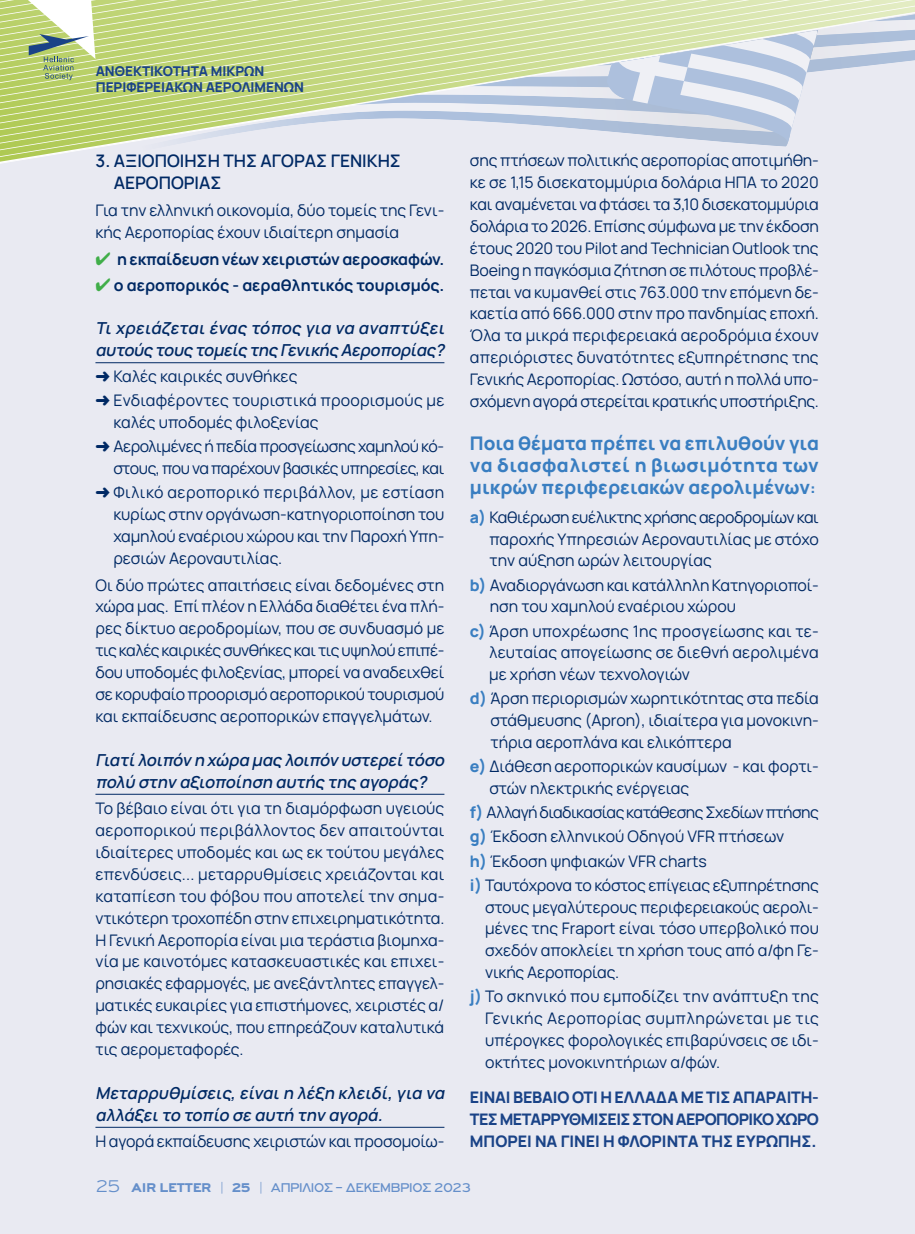
<style>
.page{position:relative;width:915px;height:1234px;background:#fff}
.page>*{position:absolute;margin:0;border:0;box-sizing:border-box;transform-origin:0 0}
.t1{font:800 18.75px/21.9px "Manrope";color:#397ec1;text-align:justify}
.t2{font:600 17.25px/21.9px "Manrope";color:#002964}
.t3{font:italic 600 16.5px/21.9px "Manrope";color:#002964}
.t4{font:15.9px/21.9px "Manrope";letter-spacing:-.01em;color:#002964;text-align:justify}
.t5{font:800 15.9px/21.9px "Manrope";letter-spacing:-.025em;color:#1a4387;text-align:justify}
.t6{font:700 15.9px "Manrope";letter-spacing:-.01em;color:#002964}
.t7{font:800 13.5px/16.2px "Manrope";color:#1a4387}
.t8{font:13.5px "PF Highway Gothic Ext";letter-spacing:-.01em;color:#658fca}
.s1{color:#40ae49}
.s2{font-size:15.9px}
.s3{font-weight:800;color:#397ec1}
.s4{font-weight:300;font-size:18px}
.s5{font-weight:900}
.s6{font-weight:100}
</style>
<div class="page">
<div style="left:0;top:186px;width:914px;height:1047px;background:#e9eaf2"></div>
<div style="left:0;top:180px;width:914px;height:6px;background:#e9eaf2"></div>
<div style="left:0;top:174px;width:914px;height:6px;background:#e9eaf2"></div>
<div style="left:0;top:168px;width:914px;height:6px;background:#e9eaf2"></div>
<div style="left:0;top:161px;width:914px;height:7px;background:#e9eaf2"></div>
<div style="left:0;top:155px;width:914px;height:6px;background:#e9eaf2"></div>
<svg style="left:0;top:0;width:914px;height:153px;background:#d0dcb9"></svg>
<hr style="left:95px;top:362px;width:349px;height:1px;background:#002964">
<hr style="left:95px;top:793px;width:349px;height:1px;background:#002964">
<hr style="left:95px;top:1126px;width:349px;height:1px;background:#002964">
<p class="t7" style="left:96px;top:61px;width:210px">ΑΝΘΕΚΤΙΚΟΤΗΤΑ ΜΙΚΡΩΝ<br>ΠΕΡΙΦΕΡΕΙΑΚΩΝ ΑΕΡΟΛΙΜΕΝΩΝ</p>
<p class="t2" style="left:114px;top:149px;width:289px;text-indent:-18px">3. ΑΞΙΟΠΟΊ ΗΣΗ ΤΗΣ ΑΓΟΡΆΣ ΓΕΝΙΚΉΣ<br>ΑΕΡΟΠΟΡΊΑΣ</p>
<p class="t4" style="left:95px;top:199px;width:350px">Για την ελληνική οικονομία, δύο τομείς της Γενι&shy;κής Αεροπορίας έχουν ιδιαίτερη σημασία</p>
<p class="t6" style="left:95px;top:245px;width:350px"><span class="s1">✔</span> η εκπαίδευση νέων χειριστών αεροσκαφών.</p>
<p class="t6" style="left:95px;top:271px;width:350px"><span class="s1">✔</span> ο αεροπορικός - αεραθλητικός τουρισμός.</p>
<p class="t3" style="left:95px;top:316px;width:355px">Τιχρειάζεταιένας τόπος για να αναπτύξει αυτούς τους τομείς της Γενικής Αεροπορίας?</p>
<p class="t4" style="left:95px;top:363px;width:350px;line-height:24px">➜ Καλές καιρικές συνθήκες<br>➜ Ενδιαφέροντες τουριστικά προορισμούς με</p>
<p class="t4" style="left:95px;top:409px;width:350px;line-height:24px;text-indent:18px">καλές υποδομές φιλοξενίας<br>➜ Αερολιμένες ή πεδία προσγείωσης χαμηλού κό-</p>
<p class="t4" style="left:95px;top:455px;width:350px;line-height:24px;text-align:right">στους, που να παρέχουν βασικές υπηρεσίες, και ➜ Φιλικό αεροπορικό περιβάλλον, με εστίαση</p>
<p class="t4" style="left:113px;top:502px;width:332px">κυρίως στην οργάνωση-κατηγοριοποίηση του χαμηλού εναέριου χώρου και την Παροχή Υπη&shy;ρεσιών Αεροναυτιλίας.</p>
<p class="t4" style="left:95px;top:572px;width:350px">Οι δύο πρώτες απαιτήσεις είναι δεδομένες στη χώρα μας. Επί πλέον η Ελλάδα διαθέτει ένα πλή&shy;ρες δίκτυο αεροδρομίων, που σε συνδυασμό με τις καλές καιρικές συνθήκες και τις υψηλού επιπέ&shy;δου υποδομές φιλοξενίας, μπορεί να αναδειχθεί σε κορυφαίο προορισμό αεροπορικού τουρισμού και εκπαίδευσης αεροπορικών επαγγελμάτων.</p>
<p class="t3" style="left:95px;top:747px;width:354px">Γιατίλοιπόν η χώρα μας λοιπόν υστερείτόσο πολύ στην αξιοποίηση αυτής της αγοράς?</p>
<p class="t4" style="left:95px;top:795px;width:350px">Το βέβαιο είναι ότι για τη διαμόρφωση υγειούς αεροπορικού περιβάλλοντος δεν απαιτούνται ιδιαίτερες υποδομές και ως εκ τούτου μεγάλες επενδύσεις... μεταρρυθμίσεις χρειάζονται και καταπίεση του φόβου που αποτελεί την σημα&shy;ντικότερη τροχοπέδη στην επιχειρηματικότητα.<br>Η Γενική Αεροπορία είναι μια τεράστια βιομηχα&shy;νία με καινοτόμες κατασκευαστικές και επιχει&shy;ρησιακές εφαρμογές, με ανεξάντλητες επαγγελ&shy;ματικές ευκαιρίες για επιστήμονες, χειριστές α/ φών και τεχνικούς, που επηρεάζουν καταλυτικά τις αερομεταφορές.</p>
<p class="t3" style="left:95px;top:1080px;width:354px">Μεταρρυθμίσεις,είναιη λέξη κλειδί,για να αλλάξειτο τοπίο σε αυτή την αγορά.</p>
<p class="t4" style="left:95px;top:1128px;width:350px">Η αγορά εκπαίδευσης χειριστών και προσομοίω-</p>
<p class="t4" style="left:470px;top:148px;width:350px">σης πτήσεων πολιτικής αεροπορίας αποτιμήθη&shy;κε σε 1,15 δισεκατομμύρια δολάρια ΗΠΑ το 2020 και αναμένεται να φτάσει τα 3,10 δισεκατομμύρια δολάρια το 2026. Επίσης σύμφωνα με την έκδοση έτους 2020 του Pilot and Technician Outlook της Boeing η παγκόσμια ζήτηση σε πιλότους προβλέ&shy;πεται να κυμανθεί στις 763.000 την επόμενη δε&shy;καετία από 666.000 στην προ πανδημίας εποχή.<br>Όλα τα μικρά περιφερειακά αεροδρόμια έχουν απεριόριστες δυνατότητες εξυπηρέτησης της Γενικής Αεροπορίας. Ωστόσο, αυτή η πολλά υπο&shy;σχόμενη αγορά στερείται κρατικής υποστήριξης.</p>
<p class="t1" style="left:470px;top:431px;width:350px">Ποια θέματα πρέπει να επιλυθούν για να διασφαλιστεί η βιωσιμότητα των μικρών περιφερειακών αερολιμένων<span class="s2">:</span></p>
<p class="t4" style="left:489px;top:505px;width:331px;text-indent:-19px"><span class="s3">a)</span> Καθιέρωση ευέλικτης χρήσης αεροδρομίων και παροχής Υπηρεσιών Αεροναυτιλίας με στόχο την αύξηση ωρών λειτουργίας</p>
<p class="t4" style="left:489px;top:572px;width:330px;text-indent:-20px"><span class="s3">b)</span> Αναδιοργάνωση και κατάλληλη Κατηγοριοποί&shy;ηση του χαμηλού εναέριου χώρου</p>
<p class="t4" style="left:489px;top:618px;width:331px;text-indent:-19px"><span class="s3">c)</span> Άρση υποχρέωσης 1ης προσγείωσης και τε&shy;λευταίας απογείωσης σε διεθνή αερολιμένα με χρήση νέων τεχνολογιών</p>
<p class="t4" style="left:490px;top:686px;width:330px;text-indent:-20px"><span class="s3">d)</span> Άρση περιορισμών χωρητικότητας στα πεδία στάθμευσης (Apron), ιδιαίτερα για μονοκινη&shy;τήρια αεροπλάνα και ελικόπτερα</p>
<p class="t4" style="left:489px;top:754px;width:331px;text-indent:-20px"><span class="s3">e)</span> Διάθεση αεροπορικών καυσίμων - και φορτι&shy;στών ηλεκτρικής ενέργειας</p>
<p class="t4" style="left:470px;top:799px;width:350px;line-height:24px;text-align:left"><span class="s3">f)</span> Αλλαγή διαδικασίας κατάθεσης Σχεδίων πτήσης <span class="s3">g)</span> Έκδοση ελληνικού Οδηγού VFR πτήσεων<br><span class="s3">h)</span> Έκδοση ψηφιακών VFR charts<br><span class="s3">i)</span> Ταυτόχρονα το κόστος επίγειας εξυπηρέτησης</p>
<p class="t4" style="left:485px;top:894px;width:335px">στους μεγαλύτερους περιφερειακούς αερολι&shy;μένες της Fraport είναι τόσο υπερβολικό που σχεδόν αποκλείει τη χρήση τους από α/φη Γε&shy;νικής Αεροπορίας.</p>
<p class="t4" style="left:485px;top:984px;width:335px;text-indent:-15px"><span class="s3">j)</span> Το σκηνικό που εμποδίζει την ανάπτυξη της Γενικής Αεροπορίας συμπληρώνεται με τις υπέρογκες φορολογικές επιβαρύνσεις σε ιδι&shy;οκτήτες μονοκινητήριων α/φών.</p>
<p class="t5" style="left:470px;top:1084px;width:350px">ΕΊ ΝΑΙ ΒΈΒΑΙΟ ΌΤΙ Η ΕΛΛΆΔΑ ΜΕ ΤΙΣ ΑΠΑΡΑΊΤΗ-ΤΕΣ ΜΕΤΑΡΡΥΘΜΊ ΣΕΙΣ ΣΤΟΝ ΑΕΡΟΠΟΡΙΚΌ ΧΏΡΟ ΜΠΟΡΕΊ ΝΑ ΓΊ ΝΕΙ Η ΦΛΌΡΙΝΤΑ ΤΗΣ ΕΥΡΏΠΗΣ.</p>
<p class="t8" style="left:96px;top:1180px;width:376px"><span class="s4">25</span> <span class="s5">AIR LETTER</span> <span class="s6">|</span> <span class="s5">25</span> <span class="s6">|</span> AΠΡΙΛΙΟΣ – ΔΕΚΕΜΒΡΙΟΣ 2023</p>
</div>
